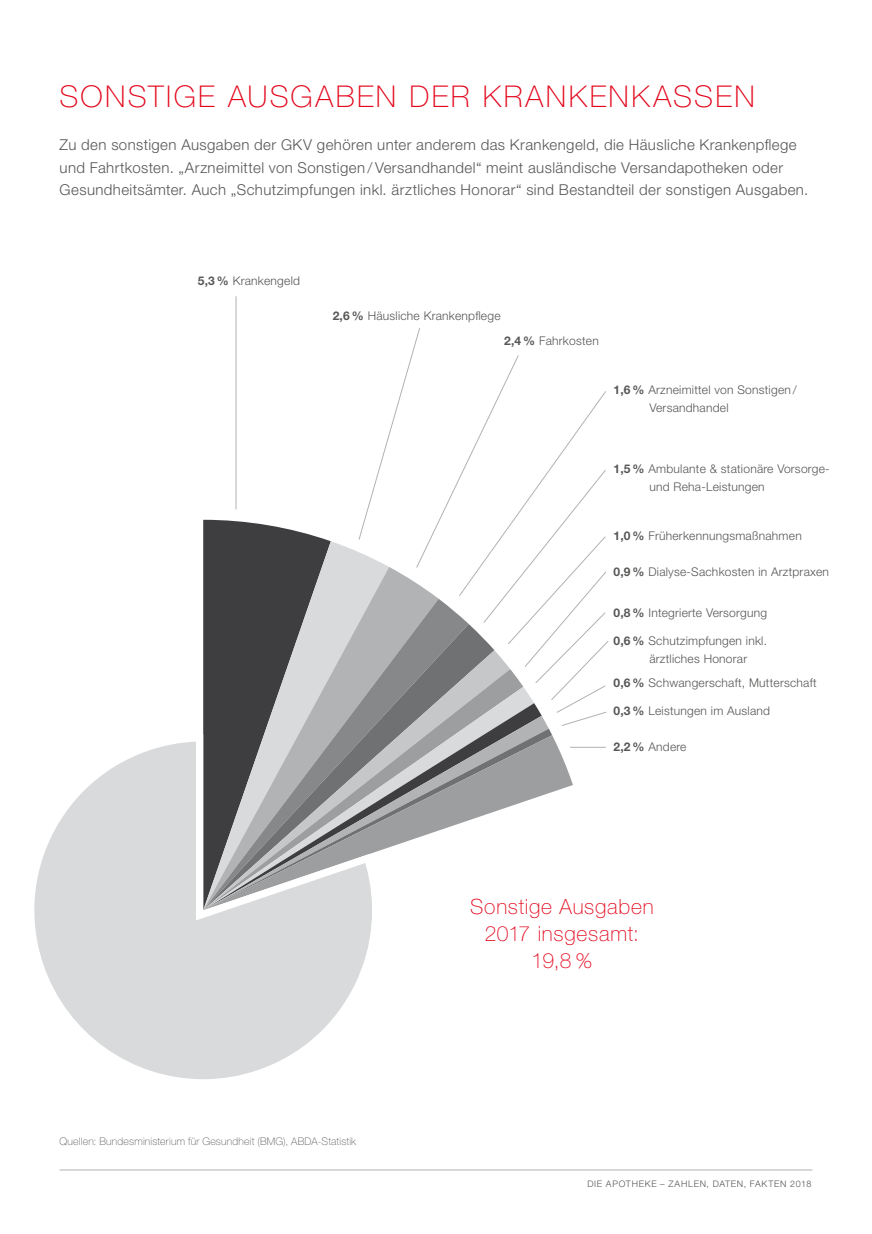
<style>
.page{position:relative;width:872px;height:1234px;background:#fff}
.page>*{position:absolute;margin:0;border:0;box-sizing:border-box;transform-origin:0 0}
.t1{font:100 30px "Helvetica Neue LT Std";letter-spacing:.075em;color:#e3051b}
.t2{font:100 21px/27px "Helvetica Neue LT Std";letter-spacing:.035em;color:#e3051b;text-align:center}
.t3{font:300 15px/22.5px "Helvetica Neue LT Std";letter-spacing:.025em;color:#575756}
.t4{font:300 12px/18px "Helvetica Neue LT Std";letter-spacing:.02em;color:#575756}
.t5{font:100 10.5px "Helvetica Neue LT Std";letter-spacing:.015em;color:#575756}
.t6{font:300 9px "Helvetica Neue LT Std";letter-spacing:.08em;color:#575756}
.s1{font-weight:700}
</style>
<div class="page">
<svg style="left:203px;top:519px;width:127px;height:22px;fill:#3e3d3f"></svg>
<svg style="left:203px;top:541px;width:155px;height:25px;background:#5f5e60"></svg>
<svg style="left:203px;top:566px;width:155px;height:32px;background:#676768"></svg>
<svg style="left:203px;top:598px;width:155px;height:26px;background:#717173"></svg>
<svg style="left:203px;top:624px;width:155px;height:26px;background:#79787a"></svg>
<svg style="left:203px;top:650px;width:155px;height:19px;background:#7d7d7f"></svg>
<svg style="left:203px;top:669px;width:155px;height:17px;background:#818183"></svg>
<svg style="left:203px;top:686px;width:155px;height:17px;background:#858586"></svg>
<svg style="left:203px;top:703px;width:155px;height:12px;background:#878789"></svg>
<svg style="left:203px;top:715px;width:346px;height:13px;background:#8a8a8c"></svg>
<svg style="left:203px;top:728px;width:349px;height:7px;background:#929394"></svg>
<svg style="left:401px;top:735px;width:172px;height:109px"></svg>
<svg style="left:34px;top:734px;width:367px;height:345px;fill:#d9dadb"></svg>
<hr style="left:570px;top:746px;width:36px;height:1px;background:#b3b2b2">
<svg style="left:358px;top:328px;width:251px;height:398px"></svg>
<hr style="left:236px;top:296px;width:1px;height:213px;background:#b3b2b2">
<hr style="left:60px;top:1169px;width:752px;height:1px;background:#b3b2b2">
<h1 class="t1" style="left:60px;top:79px;width:696px">SONSTIGE AUSGABEN DER KRANKENKASSEN</h1>
<p class="t3" style="left:60px;top:133px;width:750px">Zu den sonstigen Ausgaben der GKV gehören unter anderem das Krankengeld, die Häusliche Krankenpflege und Fahrtkosten. „Arzneimittel von Sonstigen / Versandhandel“ meint ausländische Versandapotheken oder<br>Gesundheitsämter. Auch „Schutzimpfungen inkl. ärztliches Honorar“ sind Bestandteil der sonstigen Ausgaben.</p>
<p class="t4" style="left:198px;top:271px;width:104px"><span class="s1">5,3%</span> Krankengeld</p>
<p class="t4" style="left:333px;top:307px;width:169px"><span class="s1">2,6%</span> Häusliche Krankenpflege</p>
<p class="t4" style="left:504px;top:331px;width:96px"><span class="s1">2,4%</span> Fahrkosten</p>
<p class="t4" style="left:649px;top:381px;width:149px;text-indent:-36px"><span class="s1">1,6%</span> Arzneimittel von Sonstigen /<br>Versandhandel</p>
<p class="t4" style="left:649px;top:459px;width:182px;text-indent:-36px"><span class="s1">1,5%</span> Ambulante &amp; stationäre Vorsorge&shy;und Reha-Leistungen</p>
<p class="t4" style="left:613px;top:526px;width:190px"><span class="s1">1,0%</span> Früherkennungsmaßnahmen</p>
<p class="t4" style="left:613px;top:562px;width:217px"><span class="s1">0,9%</span> Dialyse-Sachkosten in Arztpraxen</p>
<p class="t4" style="left:613px;top:603px;width:155px"><span class="s1">0,8%</span> Integrierte Versorgung</p>
<p class="t4" style="left:649px;top:631px;width:119px;text-indent:-36px"><span class="s1">0,6%</span> Schutzimpfungen inkl. ärztliches Honorar</p>
<p class="t4" style="left:613px;top:673px;width:205px"><span class="s1">0,6%</span> Schwangerschaft, Mutterschaft</p>
<p class="t4" style="left:613px;top:701px;width:158px"><span class="s1">0,3%</span> Leistungen im Ausland</p>
<p class="t4" style="left:613px;top:737px;width:75px"><span class="s1">2,2%</span> Andere</p>
<h2 class="t2" style="left:470px;top:892px;width:185px">Sonstige Ausgaben<br>2017 insgesamt:<br>19,8 %</h2>
<p class="t5" style="left:60px;top:1134px;width:298px">Quellen: Bundesministerium für Gesundheit (BMG), ABDA-Statistik</p>
<p class="t6" style="left:587px;top:1178px;width:225px">DIE APOTHEKE – ZAHLEN, DATEN, FAKTEN 2018</p>
</div>
